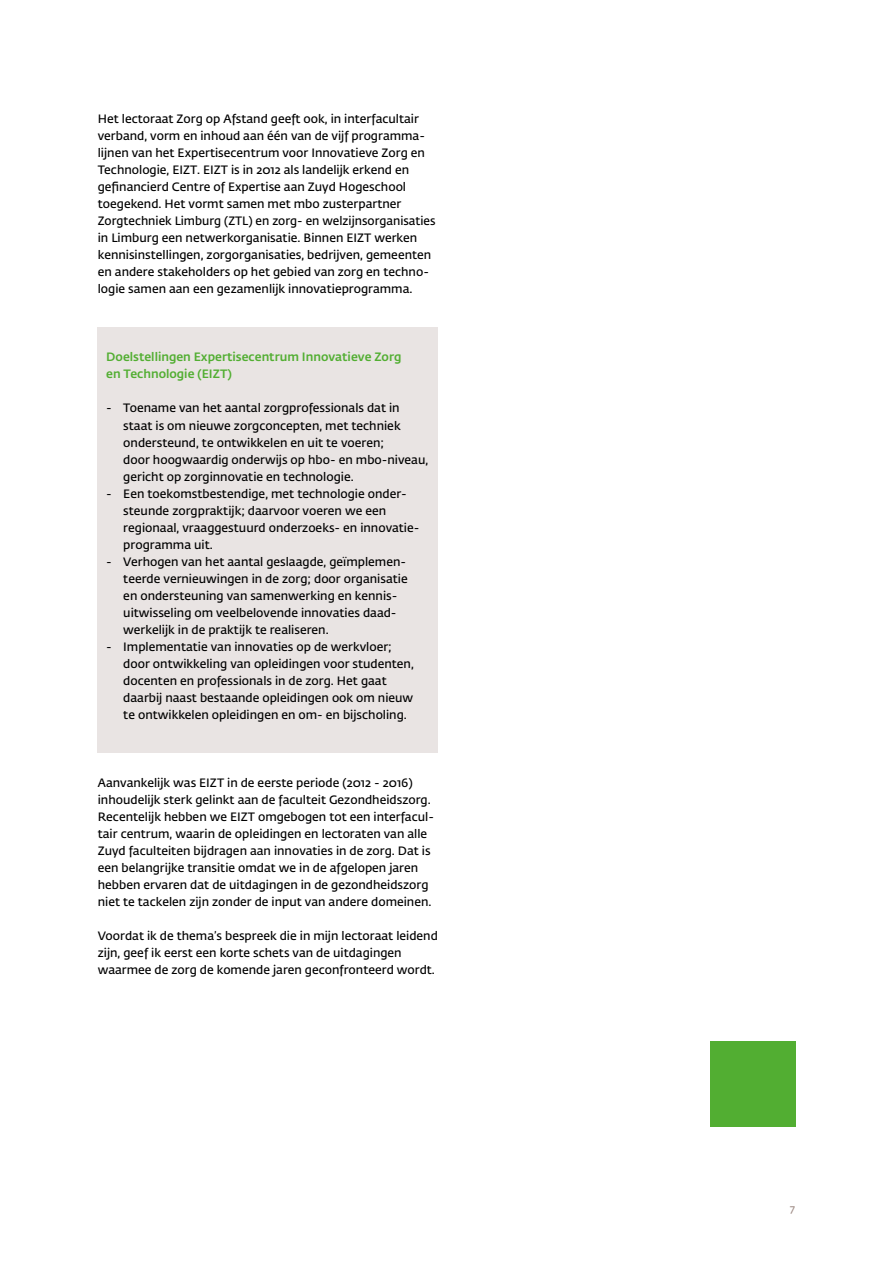
<style>
.page{position:relative;width:893px;height:1263px;background:#fff}
.page>*{position:absolute;margin:0;border:0;box-sizing:border-box;transform-origin:0 0}
.t1{font:600 12px/17px "Fedra Sans Std";color:#000}
.t2{font:500 12px/17px "Fedra Sans Std";color:#52ae32}
.t3{font:600 10.5px "Fedra Sans Std";color:#9f8c86}
</style>
<div class="page">
<div style="left:98px;top:327px;width:340px;height:426px;background:#e9e4e3"></div>
<div style="left:710px;top:1042px;width:85px;height:85px;background:#52ae32"></div>
<p class="t1" style="left:98px;top:111px;width:339px">Het lectoraat Zorg op Afstand geeft ook, in interfacultair verband, vorm en inhoud aan één van de vijf programma&shy;lijnen van het Expertisecentrum voor Innovatieve Zorg en Technologie, EIZT. EIZT is in 2012 als landelijk erkend en gefinancierd Centre of Expertise aan Zuyd Hogeschool toegekend. Het vormt samen met mbo zusterpartner Zorgtechniek Limburg (ZTL) en zorg- en welzijnsorganisaties in Limburg een netwerkorganisatie. Binnen EIZT werken kennisinstellingen, zorgorganisaties, bedrijven, gemeenten en andere stakeholders op het gebied van zorg en techno&shy;logie samen aan een gezamenlijk innovatieprogramma.</p>
<p class="t2" style="left:106px;top:349px;width:297px">Doelstellingen Expertisecentrum Innovatieve Zorg en Technologie (EIZT)</p>
<p class="t1" style="left:123px;top:400px;width:306px;text-indent:-17px">- Toename van het aantal zorgprofessionals dat in staat is om nieuwe zorgconcepten, met techniek ondersteund, te ontwikkelen en uit te voeren;<br>door hoogwaardig onderwijs op hbo- en mbo-niveau, gericht op zorginnovatie en technologie.</p>
<p class="t1" style="left:123px;top:485px;width:298px;text-indent:-17px">- Een toekomstbestendige, met technologie onder&shy;steunde zorgpraktijk; daarvoor voeren we een regionaal, vraaggestuurd onderzoeks- en innovatie&shy;programma uit.</p>
<p class="t1" style="left:123px;top:553px;width:286px;text-indent:-17px">- Verhogen van het aantal geslaagde, geïmplemen&shy;teerde vernieuwingen in de zorg; door organisatie en ondersteuning van samenwerking en kennis&shy;uitwisseling om veelbelovende innovaties daad&shy;werkelijk in de praktijk te realiseren.</p>
<p class="t1" style="left:123px;top:638px;width:292px;text-indent:-17px">- Implementatie van innovaties op de werkvloer; door ontwikkeling van opleidingen voor studenten, docenten en professionals in de zorg. Het gaat daarbij naast bestaande opleidingen ook om nieuw te ontwikkelen opleidingen en om- en bijscholing.</p>
<p class="t1" style="left:98px;top:774px;width:338px">Aanvankelijk was EIZT in de eerste periode (2012 - 2016) inhoudelijk sterk gelinkt aan de faculteit Gezondheidszorg.<br>Recentelijk hebben we EIZT omgebogen tot een interfacul&shy;tair centrum, waarin de opleidingen en lectoraten van alle Zuyd faculteiten bijdragen aan innovaties in de zorg. Dat is een belangrijke transitie omdat we in de afgelopen jaren hebben ervaren dat de uitdagingen in de gezondheidszorg niet te tackelen zijn zonder de input van andere domeinen.</p>
<p class="t1" style="left:98px;top:927px;width:342px">Voordat ik de thema’s bespreek die in mijn lectoraat leidend zijn, geef ik eerst een korte schets van de uitdagingen waarmee de zorg de komende jaren geconfronteerd wordt.</p>
<p class="t3" style="left:790px;top:1202px;width:7px">7</p>
</div>
